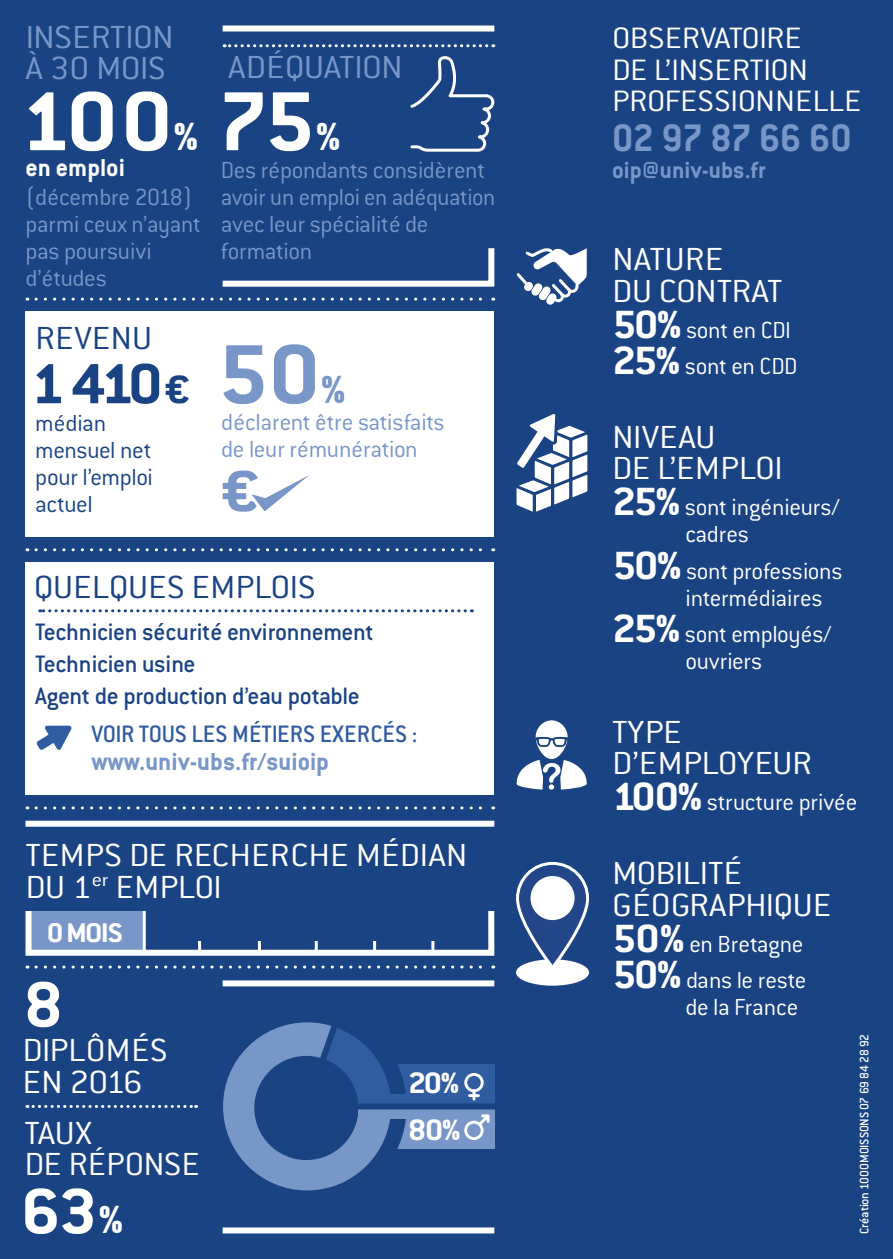
<style>
.page{position:relative;width:893px;height:1259px;background:#1a4384}
.page>*{position:absolute;margin:0;border:0;box-sizing:border-box;transform-origin:0 0}
.t1{font:700 91.8px "Conduit ITC Std";color:#fff;scale:1.11 1}
.t2{font:700 91.8px "Conduit ITC Std";color:#7896c8;scale:1.11 1}
.t3{font:700 70.2px "Conduit ITC Std";color:#fff;scale:1.11 1}
.t4{font:700 62.1px "Conduit ITC Std";color:#1a4384;scale:1.11 1}
.t5{font:700 42px "Conduit ITC Std";letter-spacing:-.02em;color:#7896c8}
.t6{font:300 35.1px/31.5px "Conduit ITC Std";color:#fff;scale:1.11 1}
.t7{font:300 35.1px/31.5px "Conduit ITC Std";letter-spacing:-.02em;color:#7896c8;scale:1.11 1}
.t8{font:300 35.1px "Conduit ITC Std";color:#1a4384;scale:1.11 1}
.t9{font:300 32.4px/31.5px "Conduit ITC Std";letter-spacing:-.015em;color:#fff;scale:1.11 1}
.t10{font:700 32.4px "Conduit ITC Std";color:#fff;scale:1.11 1}
.t11{font:700 29.7px "Conduit ITC Std";color:#fff;scale:1.11 1}
.t12{font:700 27px "Conduit ITC Std";color:#7896c8}
.t13{font:700 27px "Conduit ITC Std";color:#fff}
.t14{font:500 26.1px/31.8px "Conduit ITC Std";letter-spacing:-.015em;color:#1a4384}
.t15{font:500 26.1px "Conduit ITC Std";color:#305ca1}
.t16{font:300 25.5px/27px "Conduit ITC Std";letter-spacing:-.015em;color:#7896c8}
.t17{font:300 25.5px/27px "Conduit ITC Std";letter-spacing:-.01em;color:#fff}
.t18{font:300 25.5px/27px "Conduit ITC Std";letter-spacing:-.02em;color:#1a4384}
.t19{font:700 25.5px "Conduit ITC Std";color:#7896c8}
.t20{font:500 13.5px "Conduit ITC Std";letter-spacing:-.02em;color:#fff}
.s1{font-size:43.2px}
.s2{font-weight:700;font-size:43.2px}
</style>
<div class="page">
<div style="left:26px;top:311px;width:468px;height:226px;background:#fff"></div>
<div style="left:26px;top:562px;width:468px;height:233px;background:#fff"></div>
<div style="left:516px;top:959px;width:73px;height:26px;background:#fff;border-radius:50%"></div>
<svg style="left:517px;top:863px;width:71px;height:104px;fill:#23468b"></svg>
<div style="left:516px;top:862px;width:73px;height:107px;border:3px solid #fff;border-radius:35px"></div>
<div style="left:530px;top:876px;width:45px;height:44px;background:#fff;border-radius:50%"></div>
<svg style="left:516px;top:248px;width:71px;height:57px"></svg>
<svg style="left:536px;top:720px;width:32px;height:39px"></svg>
<svg style="left:535px;top:736px;width:33px;height:12px"></svg>
<svg style="left:516px;top:760px;width:71px;height:29px"></svg>
<svg style="left:516px;top:414px;width:72px;height:98px"></svg>
<svg style="left:36px;top:725px;width:36px;height:25px"></svg>
<svg style="left:40px;top:609px;width:425px;height:3px"></svg>
<div style="left:26px;top:820px;width:468px;height:6px;background:#fff"></div>
<svg style="left:315px;top:941px;width:3px;height:7px"></svg>
<svg style="left:373px;top:941px;width:3px;height:7px"></svg>
<svg style="left:431px;top:941px;width:3px;height:7px"></svg>
<svg style="left:258px;top:941px;width:3px;height:7px"></svg>
<svg style="left:198px;top:941px;width:3px;height:7px"></svg>
<div style="left:223px;top:26px;width:271px;height:6px;background:#fff"></div>
<div style="left:223px;top:1227px;width:271px;height:6px;background:#fff"></div>
<div style="left:223px;top:980px;width:271px;height:6px;background:#fff"></div>
<svg style="left:27px;top:1105px;width:170px;height:3px"></svg>
<svg style="left:222px;top:248px;width:273px;height:39px"></svg>
<svg style="left:36px;top:806px;width:458px;height:3px"></svg>
<svg style="left:36px;top:965px;width:458px;height:3px"></svg>
<svg style="left:36px;top:548px;width:458px;height:3px"></svg>
<svg style="left:36px;top:298px;width:458px;height:3px"></svg>
<svg style="left:224px;top:44px;width:272px;height:108px"></svg>
<svg style="left:223px;top:470px;width:86px;height:42px"></svg>
<div style="left:30px;top:911px;width:114px;height:42px;background:#7896c8"></div>
<div style="left:26px;top:908px;width:468px;height:47px;border:6px solid #fff"></div>
<hr style="left:143px;top:911px;width:3px;height:42px;background:#fff">
<div style="left:360px;top:1064px;width:134px;height:42px;background:#305ca1"></div>
<div style="left:360px;top:1106px;width:134px;height:42px;background:#7896c8"></div>
<div style="left:207px;top:1005px;width:200px;height:202px;background:#1a4384;border-radius:50%"></div>
<div style="left:358px;top:1093px;width:136px;height:10px;background:#305ca1"></div>
<div style="left:358px;top:1109px;width:136px;height:10px;background:#7896c8"></div>
<div style="left:464px;top:1120px;width:20px;height:20px;border:3px solid #fff;border-radius:50%"></div>
<svg style="left:476px;top:1114px;width:14px;height:14px"></svg>
<div style="left:306px;top:1103px;width:195px;height:6px;background:#1a4384"></div>
<svg style="left:223px;top:1022px;width:168px;height:168px"></svg>
<div style="left:464px;top:1073px;width:20px;height:19px;border:3px solid #fff;border-radius:50%"></div>
<svg style="left:469px;top:1090px;width:9px;height:9px"></svg>
<h3 class="t7" style="left:25px;top:25px;width:135px">INSERTION<br>À 30 MOIS</h3>
<h3 class="t7" style="left:228px;top:56px;width:159px">ADÉQUATION</h3>
<h1 class="t1" style="left:20px;top:92px;width:291px">100<span class="s1">%</span> 75<span class="s1">%</span></h1>
<p class="t13" style="left:26px;top:159px;width:101px">en emploi</p>
<p class="t16" style="left:25px;top:186px;width:177px">(décembre 2018) parmi ceux n’ayant pas poursuivi d’études</p>
<h3 class="t8" style="left:35px;top:326px;width:107px">REVENU</h3>
<h3 class="t4" style="left:31px;top:364px;width:145px">1 410<span class="s1">€</span></h3>
<p class="t18" style="left:35px;top:412px;width:119px">médian mensuel net pour l’emploi actuel</p>
<p class="t16" style="left:221px;top:160px;width:276px">Des répondants considèrent avoir un emploi en adéquation avec leur spécialité de formation</p>
<h1 class="t2" style="left:217px;top:345px;width:118px">50<span class="s1">%</span></h1>
<p class="t16" style="left:221px;top:412px;width:225px">déclarent être satisfaits de leur rémunération</p>
<h3 class="t8" style="left:34px;top:576px;width:255px">QUELQUES EMPLOIS</h3>
<p class="t14" style="left:35px;top:619px;width:340px">Technicien sécurité environnement<br>Technicien usine<br>Agent de production d’eau potable</p>
<p class="t15" style="left:91px;top:726px;width:328px">VOIR TOUS LES MÉTIERS EXERCÉS :</p>
<p class="t12" style="left:91px;top:753px;width:239px">www.univ-ubs.fr/suioip</p>
<h3 class="t6" style="left:26px;top:844px;width:400px">TEMPS DE RECHERCHE MÉDIAN<br>DU 1<sup>er</sup> EMPLOI</h3>
<p class="t11" style="left:47px;top:923px;width:70px">0 MOIS</p>
<h2 class="t3" style="left:24px;top:982px;width:37px">8</h2>
<h3 class="t6" style="left:22px;top:1038px;width:132px">DIPLÔMÉS<br>EN 2016</h3>
<h3 class="t6" style="left:24px;top:1121px;width:160px">TAUX<br>DE RÉPONSE</h3>
<h2 class="t3" style="left:21px;top:1189px;width:94px">63<span class="s1">%</span></h2>
<p class="t10" style="left:408px;top:1072px;width:48px">20%</p>
<p class="t10" style="left:408px;top:1119px;width:49px">80%</p>
<p class="t9" style="left:612px;top:26px;width:226px">OBSERVATOIRE<br>DE L’INSERTION<br>PROFESSIONNELLE</p>
<h3 class="t5" style="left:612px;top:125px;width:241px">02 97 87 66 60</h3>
<p class="t19" style="left:612px;top:162px;width:155px">oip@univ-ubs.fr</p>
<h3 class="t6" style="left:612px;top:248px;width:155px">NATURE<br>DU CONTRAT</h3>
<p class="t17" style="left:612px;top:315px;width:187px;line-height:36px"><span class="s2">50%</span> sont en CDI<br><span class="s2">25%</span> sont en CDD</p>
<h3 class="t6" style="left:612px;top:425px;width:155px">NIVEAU<br>DE L’EMPLOI</h3>
<p class="t17" style="left:685px;top:497px;width:156px;text-indent:-73px"><span class="s2">25%</span> sont ingénieurs/ cadres</p>
<p class="t17" style="left:685px;top:560px;width:159px;text-indent:-73px"><span class="s2">50%</span> sont professions intermédiaires</p>
<p class="t17" style="left:612px;top:623px;width:221px;text-align:center"><span class="s2">25%</span> sont employés/ ouvriers</p>
<h3 class="t6" style="left:612px;top:720px;width:182px">TYPE<br>D’EMPLOYEUR</h3>
<p class="t17" style="left:612px;top:791px;width:247px"><span class="s2">100%</span> structure privée</p>
<h3 class="t6" style="left:612px;top:861px;width:199px">MOBILITÉ<br>GÉOGRAPHIQUE</h3>
<p class="t17" style="left:612px;top:928px;width:196px;line-height:36px"><span class="s2">50%</span> en Bretagne<br><span class="s2">50%</span> dans le reste</p>
<p class="t17" style="left:685px;top:996px;width:115px">de la France</p>
<p class="t20" style="left:860px;top:1234px;width:202px;rotate:-90deg">Création 1000MOISSONS 07 69 84 28 92</p>
</div>
